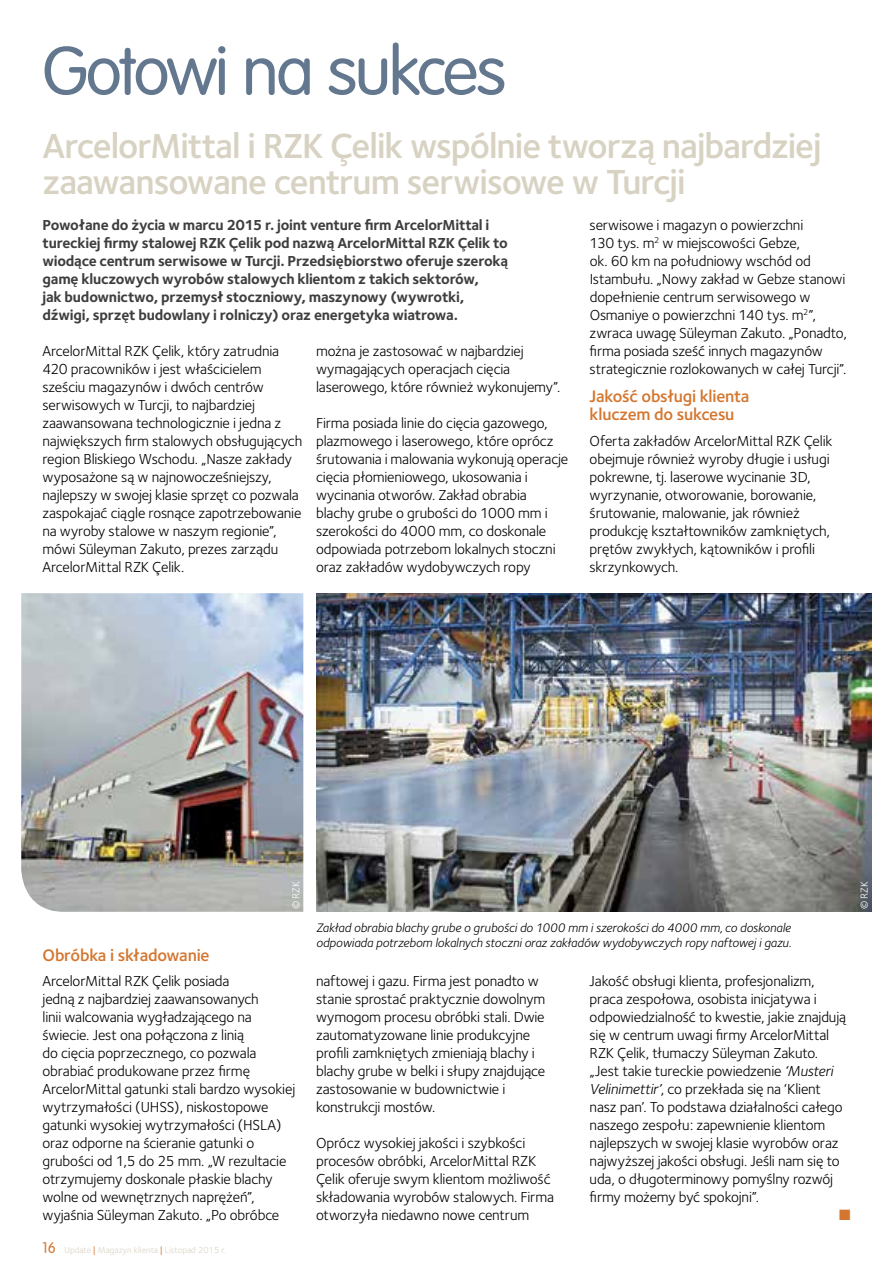
<style>
.page{position:relative;width:893px;height:1263px;background:#fff}
.page>*{position:absolute;margin:0;border:0;box-sizing:border-box;transform-origin:0 0}
.t1{font:300 67.5px "VAG Rounded";letter-spacing:-.035em;color:#63788f}
.t2{font:36px/36px "Foundry Sterling Demi CE";letter-spacing:-.03em;color:#d7d2c2}
.t3{font:17.25px/18px "Foundry Sterling Demi CE";letter-spacing:-.015em;color:#d4762f}
.t4{font:15px/18px "Foundry Sterling Book CE";letter-spacing:-.01em;color:#000}
.t5{font:15px/18px "Foundry Sterling Bold CE";letter-spacing:-.015em;color:#3f3e3e}
.t6{font:15px "Zapf Dingbats ITC";color:#d4762f}
.t7{font:12.75px/15px "Foundry Sterling Book Italic CE";letter-spacing:-.005em;color:#000}
.t8{font:10.5px "Foundry Sterling Book CE";letter-spacing:.01em;color:#fff}
.t9{font:9px "Foundry Sterling Book CE";color:#d7d2c2}
.s1{font-family:"VAG Rounded";font-weight:300;font-size:15px;color:#d4762f}
.s2{font-size:12px;color:#d4762f}
.s3{font-family:"Foundry Sterling Book Italic CE"}
</style>
<div class="page">
<img style="left:21px;top:593px;width:282px;height:319px">
<img style="left:317px;top:593px;width:555px;height:319px">
<h1 class="t1" style="left:43px;top:31px;width:465px">Gotowi na sukces</h1>
<h2 class="t2" style="left:43px;top:129px;width:780px">ArcelorMittal i RZK Çelik wspólnie tworzą najbardziej zaawansowane centrum serwisowe w Turcji</h2>
<p class="t5" style="left:43px;top:216px;width:467px">Powołane do życia w marcu 2015 r. joint venture firm ArcelorMittal i tureckiej firmy stalowej RZK Çelik pod nazwą ArcelorMittal RZK Çelik to wiodące centrum serwisowe w Turcji. Przedsiębiorstwo oferuje szeroką gamę kluczowych wyrobów stalowych klientom z takich sektorów,<br>jak budownictwo, przemysł stoczniowy, maszynowy (wywrotki, dźwigi, sprzęt budowlany i rolniczy) oraz energetyka wiatrowa.</p>
<p class="t4" style="left:43px;top:342px;width:261px">ArcelorMittal RZK Çelik, który zatrudnia 420 pracowników i jest właścicielem sześciu magazynów i dwóch centrów serwisowych w Turcji, to najbardziej zaawansowana technologicznie i jedna z największych firm stalowych obsługujących region Bliskiego Wschodu. „Nasze zakłady wyposażone są w najnowocześniejszy, najlepszy w swojej klasie sprzęt co pozwala zaspokajać ciągle rosnące zapotrzebowanie na wyroby stalowe w naszym regionie”, mówi Süleyman Zakuto, prezes zarządu ArcelorMittal RZK Çelik.</p>
<p class="t4" style="left:590px;top:216px;width:259px">serwisowe i magazyn o powierzchni<br>130 tys. m<sup>2</sup> w miejscowości Gebze,<br>ok. 60 km na południowy wschód od Istambułu. „Nowy zakład w Gebze stanowi dopełnienie centrum serwisowego w Osmaniye o powierzchni 140 tys. m<sup>2</sup>”, zwraca uwagę Süleyman Zakuto. „Ponadto, firma posiada sześć innych magazynów strategicznie rozlokowanych w całej Turcji”.</p>
<p class="t3" style="left:590px;top:388px;width:161px">Jakość obsługi klienta kluczem do sukcesu</p>
<p class="t4" style="left:590px;top:432px;width:244px">Oferta zakładów ArcelorMittal RZK Çelik obejmuje również wyroby długie i usługi pokrewne, tj. laserowe wycinanie 3D, wyrzynanie, otworowanie, borowanie, śrutowanie, malowanie, jak również produkcję kształtowników zamkniętych, prętów zwykłych, kątowników i profili skrzynkowych.</p>
<p class="t4" style="left:316px;top:342px;width:246px">można je zastosować w najbardziej wymagających operacjach cięcia laserowego, które również wykonujemy”.</p>
<p class="t4" style="left:316px;top:414px;width:254px">Firma posiada linie do cięcia gazowego, plazmowego i laserowego, które oprócz śrutowania i malowania wykonują operacje cięcia płomieniowego, ukosowania i wycinania otworów. Zakład obrabia blachy grube o grubości do 1000 mm i szerokości do 4000 mm, co doskonale odpowiada potrzebom lokalnych stoczni oraz zakładów wydobywczych ropy</p>
<p class="t8" style="left:290px;top:909px;width:29px;rotate:-90deg">© RZK</p>
<p class="t8" style="left:858px;top:909px;width:29px;rotate:-90deg">© RZK</p>
<p class="t3" style="left:43px;top:946px;width:169px">Obróbka i składowanie</p>
<p class="t4" style="left:43px;top:972px;width:254px">ArcelorMittal RZK Çelik posiada<br>jedną z najbardziej zaawansowanych<br>linii walcowania wygładzającego na świecie. Jest ona połączona z linią<br>do cięcia poprzecznego, co pozwala obrabiać produkowane przez firmę ArcelorMittal gatunki stali bardzo wysokiej wytrzymałości (UHSS), niskostopowe gatunki wysokiej wytrzymałości (HSLA) oraz odporne na ścieranie gatunki o grubości od 1,5 do 25 mm. „W rezultacie otrzymujemy doskonale płaskie blachy wolne od wewnętrznych naprężeń”, wyjaśnia Süleyman Zakuto. „Po obróbce</p>
<p class="t9" style="left:43px;top:1245px;width:185px"><span class="s1">16</span> Update <span class="s2">l</span> Magazyn klienta <span class="s2">l</span> Listopad 2015 r.</p>
<p class="t7" style="left:316px;top:920px;width:477px">Zakład obrabia blachy grube o grubości do 1000 mm i szerokości do 4000 mm, co doskonale odpowiada potrzebom lokalnych stoczni oraz zakładów wydobywczych ropy naftowej i gazu.</p>
<p class="t4" style="left:316px;top:972px;width:231px">naftowej i gazu. Firma jest ponadto w stanie sprostać praktycznie dowolnym wymogom procesu obróbki stali. Dwie zautomatyzowane linie produkcyjne profili zamkniętych zmieniają blachy i blachy grube w belki i słupy znajdujące zastosowanie w budownictwie i konstrukcji mostów.</p>
<p class="t4" style="left:316px;top:1134px;width:239px">Oprócz wysokiej jakości i szybkości procesów obróbki, ArcelorMittal RZK Çelik oferuje swym klientom możliwość składowania wyrobów stalowych. Firma otworzyła niedawno nowe centrum</p>
<p class="t4" style="left:590px;top:972px;width:258px">Jakość obsługi klienta, profesjonalizm, praca zespołowa, osobista inicjatywa i odpowiedzialność to kwestie, jakie znajdują się w centrum uwagi firmy ArcelorMittal RZK Çelik, tłumaczy Süleyman Zakuto. „Jest takie tureckie powiedzenie <span class="s3">‘Musteri Velinimettir’</span>, co przekłada się na ‘Klient nasz pan’. To podstawa działalności całego naszego zespołu: zapewnienie klientom najlepszych w swojej klasie wyrobów oraz najwyższej jakości obsługi. Jeśli nam się to uda, o długoterminowy pomyślny rozwój firmy możemy być spokojni”.</p>
<p class="t6" style="left:839px;top:1208px;width:13px">■</p>
</div>
